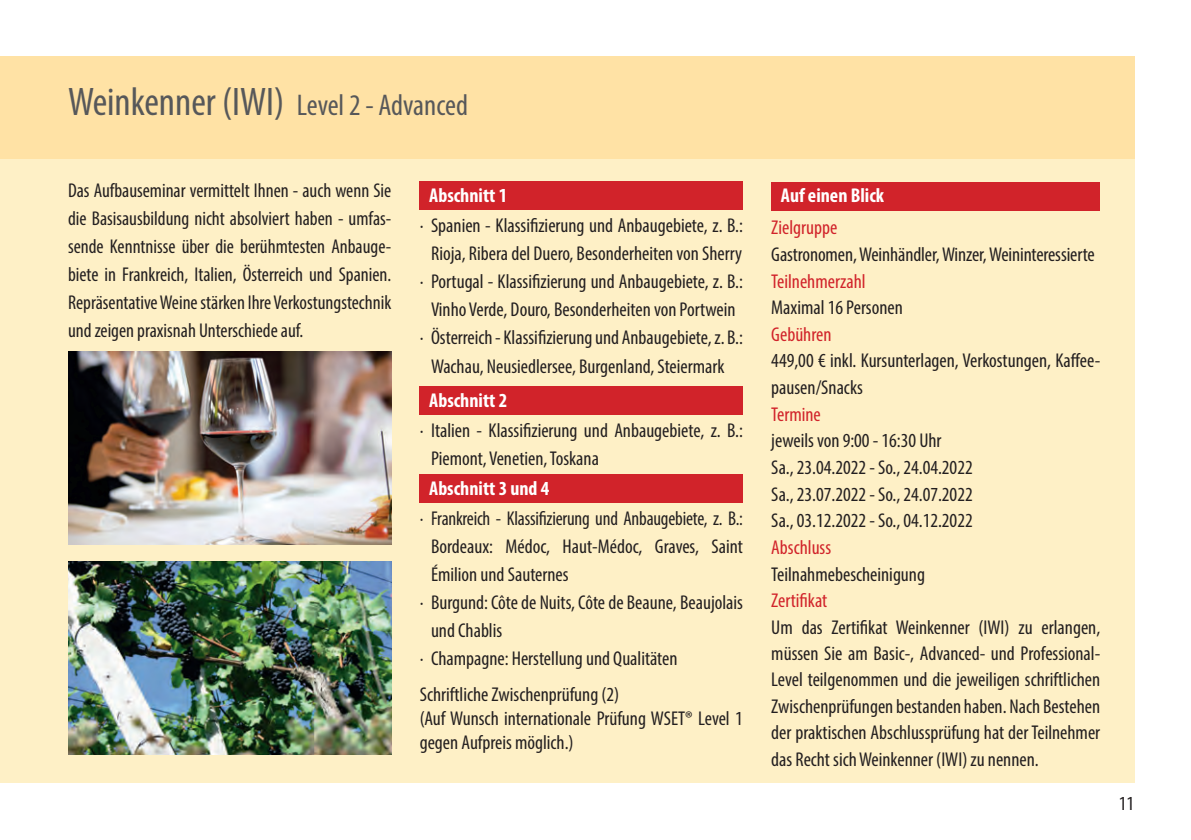
<style>
.page{position:relative;width:1191px;height:840px;background:#fff}
.page>*{position:absolute;margin:0;border:0;box-sizing:border-box;transform-origin:0 0}
.t1{font:condensed 40px "Myriad Pro";color:#57585a}
.t2{font:condensed 20px/28px "Myriad Pro";color:#231f20}
.t3{font:condensed 20px/28px "Myriad Pro";color:#231f20;text-align:justify;scale:.96 1}
.t4{font:condensed 20px "Myriad Pro";color:#d1232a}
.t5{font:700 condensed 20px "Myriad Pro";color:#fff}
.s1{font-size:30px}
</style>
<div class="page">
<div style="left:0;top:57px;width:1134px;height:725px;background:#fef0c6"></div>
<div style="left:0;top:57px;width:1134px;height:102px;background:#ffe2a5"></div>
<img style="left:68px;top:351px;width:323px;height:193px">
<img style="left:68px;top:561px;width:323px;height:193px">
<div style="left:420px;top:181px;width:323px;height:29px;background:#d1232a"></div>
<div style="left:771px;top:181px;width:329px;height:29px;background:#d1232a"></div>
<div style="left:420px;top:386px;width:323px;height:28px;background:#d1232a"></div>
<div style="left:420px;top:473px;width:323px;height:29px;background:#d1232a"></div>
<p class="t1" style="left:68px;top:78px;width:401px">Weinkenner (IWI) <span class="s1">Level 2 - Advanced</span></p>
<p class="t2" style="left:68px;top:176px;width:325px;text-align:justify">Das Aufbauseminar vermittelt Ihnen - auch wenn Sie die Basisausbildung nicht absolviert haben - umfas&shy;sende Kenntnisse über die berühmtesten Anbauge&shy;biete in Frankreich, Italien, Österreich und Spanien.<br>Repräsentative Weine stärken Ihre Verkostungstechnik und zeigen praxisnah Unterschiede auf.</p>
<p class="t5" style="left:429px;top:183px;width:79px">Abschnitt 1</p>
<p class="t2" style="left:420px;top:211px;width:325px;text-align:center">· Spanien - Klassifizierung und Anbaugebiete, z. B.:<br>Rioja, Ribera del Duero, Besonderheiten von Sherry</p>
<p class="t2" style="left:420px;top:267px;width:325px;text-align:center">· Portugal - Klassifizierung und Anbaugebiete, z. B.:<br>Vinho Verde, Douro, Besonderheiten von Portwein</p>
<p class="t2" style="left:420px;top:323px;width:325px;text-align:center">· Österreich - Klassifizierung und Anbaugebiete, z. B.:<br>Wachau, Neusiedlersee, Burgenland, Steiermark</p>
<p class="t5" style="left:429px;top:387px;width:79px">Abschnitt 2</p>
<p class="t2" style="left:431px;top:415px;width:313px;text-indent:-11px">· Italien - Klassifizierung und Anbaugebiete, z. B.:<br>Piemont, Venetien, Toskana</p>
<p class="t5" style="left:429px;top:475px;width:121px">Abschnitt 3 und 4</p>
<p class="t3" style="left:431px;top:503px;width:326px;text-indent:-11px">· Frankreich - Klassifizierung und Anbaugebiete, z. B.:<br>Bordeaux: Médoc, Haut-Médoc, Graves, Saint Émilion und Sauternes</p>
<p class="t2" style="left:431px;top:587px;width:313px;text-indent:-11px">· Burgund: Côte de Nuits, Côte de Beaune, Beaujolais und Chablis</p>
<p class="t2" style="left:420px;top:643px;width:259px">· Champagne: Herstellung und Qualitäten</p>
<p class="t2" style="left:420px;top:679px;width:201px">Schriftliche Zwischenprüfung (2)</p>
<p class="t2" style="left:420px;top:705px;width:325px;line-height:24px">(Auf Wunsch internationale Prüfung WSET® Level 1 gegen Aufpreis möglich.)</p>
<p class="t5" style="left:781px;top:183px;width:105px">Auf einen Blick</p>
<p class="t4" style="left:771px;top:215px;width:68px">Zielgruppe</p>
<p class="t2" style="left:771px;top:240px;width:325px">Gastronomen, Weinhändler, Winzer, Weininteressierte</p>
<p class="t4" style="left:771px;top:269px;width:96px">Teilnehmerzahl</p>
<p class="t2" style="left:771px;top:293px;width:133px">Maximal 16 Personen</p>
<p class="t4" style="left:771px;top:322px;width:62px">Gebühren</p>
<p class="t2" style="left:771px;top:347px;width:330px;line-height:26.6px">449,00 € inkl. Kursunterlagen, Verkostungen, Kaffee&shy;pausen/Snacks</p>
<p class="t4" style="left:771px;top:402px;width:51px">Termine</p>
<p class="t2" style="left:771px;top:426px;width:172px">jeweils von 9:00 - 16:30 Uhr</p>
<p class="t2" style="left:771px;top:453px;width:203px">Sa., 23.04.2022 - So., 24.04.2022</p>
<p class="t2" style="left:771px;top:479px;width:203px">Sa., 23.07.2022 - So., 24.07.2022</p>
<p class="t2" style="left:771px;top:506px;width:203px">Sa., 03.12.2022 - So., 04.12.2022</p>
<p class="t4" style="left:771px;top:535px;width:61px">Abschluss</p>
<p class="t2" style="left:771px;top:559px;width:155px">Teilnahmebescheinigung</p>
<p class="t4" style="left:771px;top:588px;width:58px">Zertifikat</p>
<p class="t2" style="left:771px;top:613px;width:330px;line-height:26.4px;text-align:justify">Um das Zertifikat Weinkenner (IWI) zu erlangen, müssen Sie am Basic-, Advanced- und Professional-Level teilgenommen und die jeweiligen schriftlichen Zwischenprüfungen bestanden haben. Nach Bestehen der praktischen Abschlussprüfung hat der Teilnehmer das Recht sich Weinkenner (IWI) zu nennen.</p>
<p class="t2" style="left:1118px;top:788px;width:17px">11</p>
</div>
